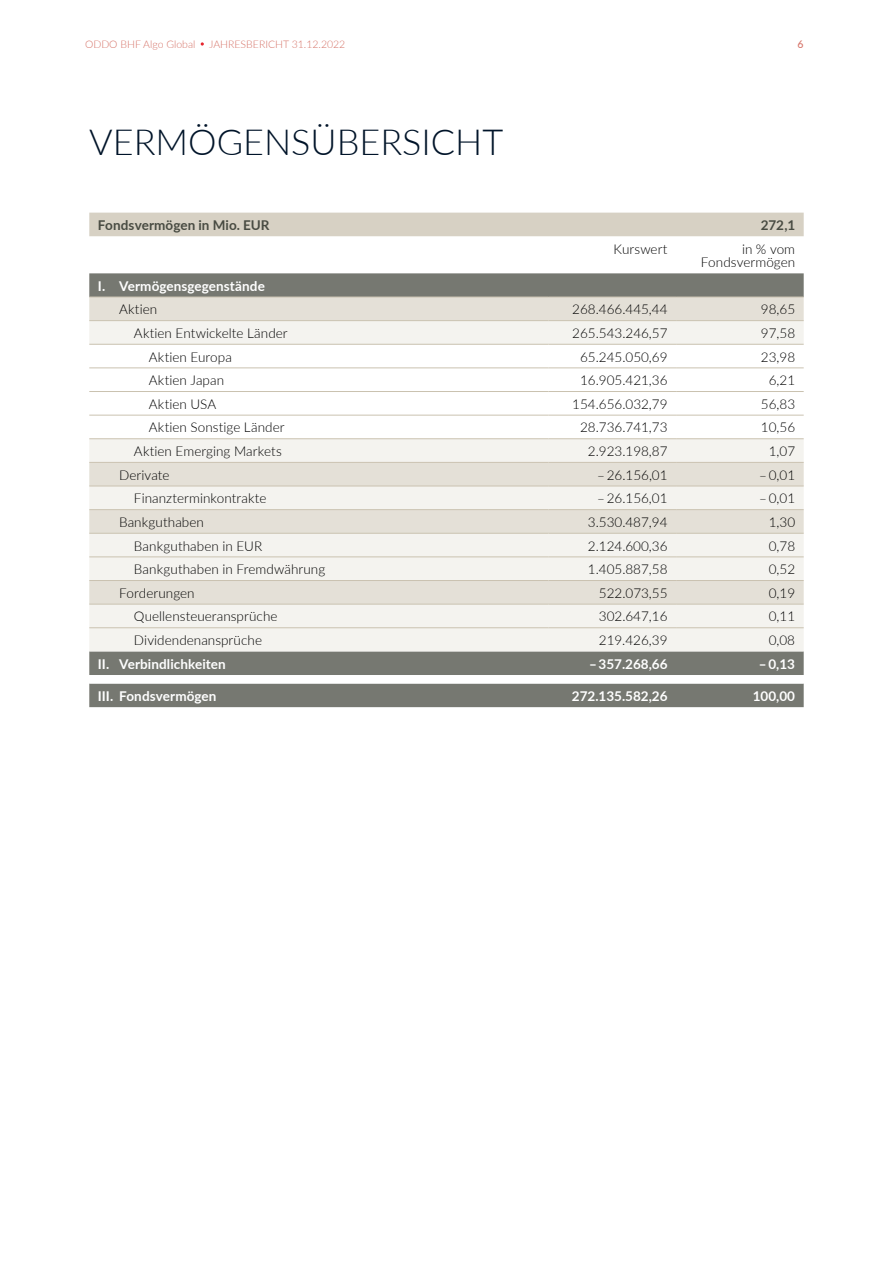
<style>
.page{position:relative;width:893px;height:1263px;background:#fff}
.page>*{position:absolute;margin:0;border:0;box-sizing:border-box;transform-origin:0 0}
.t1{font:300 36px "Lato";color:#001429}
.t2{font:300 13.5px/13.5px "Lato";color:#000;text-align:right}
.t3{font:700 13.5px "Lato";letter-spacing:.005em;color:#fff}
.t4{font:700 13.5px "Lato";letter-spacing:.005em;color:#484b42}
.t5{font:300 10.5px "Lato";color:#d67469}
.t6{font:500 10.5px "Lato";color:#d67469}
</style>
<div class="page">
<svg style="left:201px;top:42px;width:3px;height:4px"></svg>
<div style="left:89px;top:213px;width:715px;height:23px;background:#d7d1c4"></div>
<div style="left:89px;top:273px;width:715px;height:434px;background:#767871"></div>
<div style="left:89px;top:298px;width:715px;height:22px;background:#e4e0d7"></div>
<svg style="left:89px;top:321px;width:715px;height:330px;fill:#f4f3ef"></svg>
<svg style="left:89px;top:675px;width:715px;height:8px"></svg>
<hr style="left:89px;top:297px;width:460px;height:1px;background:#cac2b0">
<hr style="left:549px;top:297px;width:127px;height:1px;background:#cac2b0">
<hr style="left:676px;top:297px;width:128px;height:1px;background:#cac2b0">
<hr style="left:89px;top:320px;width:460px;height:1px;background:#cac2b0">
<hr style="left:549px;top:320px;width:127px;height:1px;background:#cac2b0">
<hr style="left:676px;top:320px;width:128px;height:1px;background:#cac2b0">
<hr style="left:89px;top:344px;width:460px;height:1px;background:#cac2b0">
<hr style="left:549px;top:344px;width:127px;height:1px;background:#cac2b0">
<hr style="left:676px;top:344px;width:128px;height:1px;background:#cac2b0">
<hr style="left:89px;top:367px;width:460px;height:1px;background:#cac2b0">
<hr style="left:549px;top:367px;width:127px;height:1px;background:#cac2b0">
<hr style="left:676px;top:367px;width:128px;height:1px;background:#cac2b0">
<hr style="left:89px;top:391px;width:460px;height:1px;background:#cac2b0">
<hr style="left:549px;top:391px;width:127px;height:1px;background:#cac2b0">
<hr style="left:676px;top:391px;width:128px;height:1px;background:#cac2b0">
<hr style="left:89px;top:415px;width:460px;height:1px;background:#cac2b0">
<hr style="left:549px;top:415px;width:127px;height:1px;background:#cac2b0">
<hr style="left:676px;top:415px;width:128px;height:1px;background:#cac2b0">
<hr style="left:89px;top:438px;width:460px;height:1px;background:#cac2b0">
<hr style="left:549px;top:438px;width:127px;height:1px;background:#cac2b0">
<hr style="left:676px;top:438px;width:128px;height:1px;background:#cac2b0">
<hr style="left:89px;top:462px;width:460px;height:1px;background:#cac2b0">
<hr style="left:549px;top:462px;width:127px;height:1px;background:#cac2b0">
<hr style="left:676px;top:462px;width:128px;height:1px;background:#cac2b0">
<hr style="left:89px;top:486px;width:460px;height:1px;background:#cac2b0">
<hr style="left:549px;top:486px;width:127px;height:1px;background:#cac2b0">
<hr style="left:676px;top:486px;width:128px;height:1px;background:#cac2b0">
<hr style="left:89px;top:509px;width:460px;height:1px;background:#cac2b0">
<hr style="left:549px;top:509px;width:127px;height:1px;background:#cac2b0">
<hr style="left:676px;top:509px;width:128px;height:1px;background:#cac2b0">
<hr style="left:89px;top:533px;width:460px;height:1px;background:#cac2b0">
<hr style="left:549px;top:533px;width:127px;height:1px;background:#cac2b0">
<hr style="left:676px;top:533px;width:128px;height:1px;background:#cac2b0">
<hr style="left:89px;top:556px;width:460px;height:1px;background:#cac2b0">
<hr style="left:549px;top:556px;width:127px;height:1px;background:#cac2b0">
<hr style="left:676px;top:556px;width:128px;height:1px;background:#cac2b0">
<hr style="left:89px;top:580px;width:460px;height:1px;background:#cac2b0">
<hr style="left:549px;top:580px;width:127px;height:1px;background:#cac2b0">
<hr style="left:676px;top:580px;width:128px;height:1px;background:#cac2b0">
<hr style="left:89px;top:604px;width:460px;height:1px;background:#cac2b0">
<hr style="left:549px;top:604px;width:127px;height:1px;background:#cac2b0">
<hr style="left:676px;top:604px;width:128px;height:1px;background:#cac2b0">
<hr style="left:89px;top:627px;width:460px;height:1px;background:#cac2b0">
<hr style="left:549px;top:627px;width:127px;height:1px;background:#cac2b0">
<hr style="left:676px;top:627px;width:128px;height:1px;background:#cac2b0">
<p class="t5" style="left:85px;top:37px;width:112px">ODDO BHF Algo Global</p>
<p class="t5" style="left:209px;top:37px;width:138px">JAHRESBERICHT 31.12.2022</p>
<p class="t6" style="left:798px;top:36px;width:8px">6</p>
<h1 class="t1" style="left:89px;top:117px;width:415px">VERMÖGENSÜBERSICHT</h1>
<p class="t4" style="left:98px;top:215px;width:173px">Fondsvermögen in Mio. EUR</p>
<p class="t4" style="left:761px;top:215px;width:36px">272,1</p>
<p class="t2" style="left:614px;top:241px;width:56px">Kurswert</p>
<p class="t2" style="left:701px;top:241px;width:96px">in % vom<br>Fondsvermögen</p>
<p class="t3" style="left:98px;top:276px;width:169px">I. Vermögensgegenstände</p>
<p class="t2" style="left:119px;top:302px;width:40px">Aktien</p>
<p class="t2" style="left:572px;top:302px;width:97px">268.466.445,44</p>
<p class="t2" style="left:761px;top:302px;width:36px">98,65</p>
<p class="t2" style="left:134px;top:326px;width:155px">Aktien Entwickelte Länder</p>
<p class="t2" style="left:572px;top:326px;width:97px">265.543.246,57</p>
<p class="t2" style="left:761px;top:326px;width:36px">97,58</p>
<p class="t2" style="left:149px;top:349px;width:85px">Aktien Europa</p>
<p class="t2" style="left:580px;top:349px;width:89px">65.245.050,69</p>
<p class="t2" style="left:761px;top:349px;width:36px">23,98</p>
<p class="t2" style="left:149px;top:373px;width:77px">Aktien Japan</p>
<p class="t2" style="left:580px;top:373px;width:89px">16.905.421,36</p>
<p class="t2" style="left:769px;top:373px;width:28px">6,21</p>
<p class="t2" style="left:149px;top:397px;width:69px">Aktien USA</p>
<p class="t2" style="left:572px;top:397px;width:97px">154.656.032,79</p>
<p class="t2" style="left:761px;top:397px;width:36px">56,83</p>
<p class="t2" style="left:149px;top:420px;width:137px">Aktien Sonstige Länder</p>
<p class="t2" style="left:580px;top:420px;width:89px">28.736.741,73</p>
<p class="t2" style="left:761px;top:420px;width:36px">10,56</p>
<p class="t2" style="left:134px;top:444px;width:149px">Aktien Emerging Markets</p>
<p class="t2" style="left:588px;top:444px;width:81px">2.923.198,87</p>
<p class="t2" style="left:769px;top:444px;width:28px">1,07</p>
<p class="t2" style="left:119px;top:468px;width:52px">Derivate</p>
<p class="t2" style="left:597px;top:468px;width:72px">– 26.156,01</p>
<p class="t2" style="left:759px;top:468px;width:37px">– 0,01</p>
<p class="t2" style="left:134px;top:491px;width:134px">Finanzterminkontrakte</p>
<p class="t2" style="left:597px;top:491px;width:72px">– 26.156,01</p>
<p class="t2" style="left:759px;top:491px;width:37px">– 0,01</p>
<p class="t2" style="left:119px;top:515px;width:86px">Bankguthaben</p>
<p class="t2" style="left:588px;top:515px;width:81px">3.530.487,94</p>
<p class="t2" style="left:769px;top:515px;width:28px">1,30</p>
<p class="t2" style="left:134px;top:538px;width:130px">Bankguthaben in EUR</p>
<p class="t2" style="left:588px;top:538px;width:81px">2.124.600,36</p>
<p class="t2" style="left:769px;top:538px;width:28px">0,78</p>
<p class="t2" style="left:134px;top:562px;width:193px">Bankguthaben in Fremdwährung</p>
<p class="t2" style="left:588px;top:562px;width:81px">1.405.887,58</p>
<p class="t2" style="left:769px;top:562px;width:28px">0,52</p>
<p class="t2" style="left:119px;top:586px;width:77px">Forderungen</p>
<p class="t2" style="left:599px;top:586px;width:70px">522.073,55</p>
<p class="t2" style="left:769px;top:586px;width:28px">0,19</p>
<p class="t2" style="left:134px;top:609px;width:145px">Quellensteueransprüche</p>
<p class="t2" style="left:599px;top:609px;width:70px">302.647,16</p>
<p class="t2" style="left:769px;top:609px;width:28px">0,11</p>
<p class="t2" style="left:134px;top:633px;width:130px">Dividendenansprüche</p>
<p class="t2" style="left:599px;top:633px;width:70px">219.426,39</p>
<p class="t2" style="left:769px;top:633px;width:28px">0,08</p>
<p class="t3" style="left:98px;top:654px;width:129px">II. Verbindlichkeiten</p>
<p class="t3" style="left:589px;top:654px;width:80px">– 357.268,66</p>
<p class="t3" style="left:759px;top:654px;width:38px">– 0,13</p>
<p class="t3" style="left:98px;top:686px;width:120px">III. Fondsvermögen</p>
<p class="t3" style="left:572px;top:686px;width:97px">272.135.582,26</p>
<p class="t3" style="left:753px;top:686px;width:44px">100,00</p>
</div>
